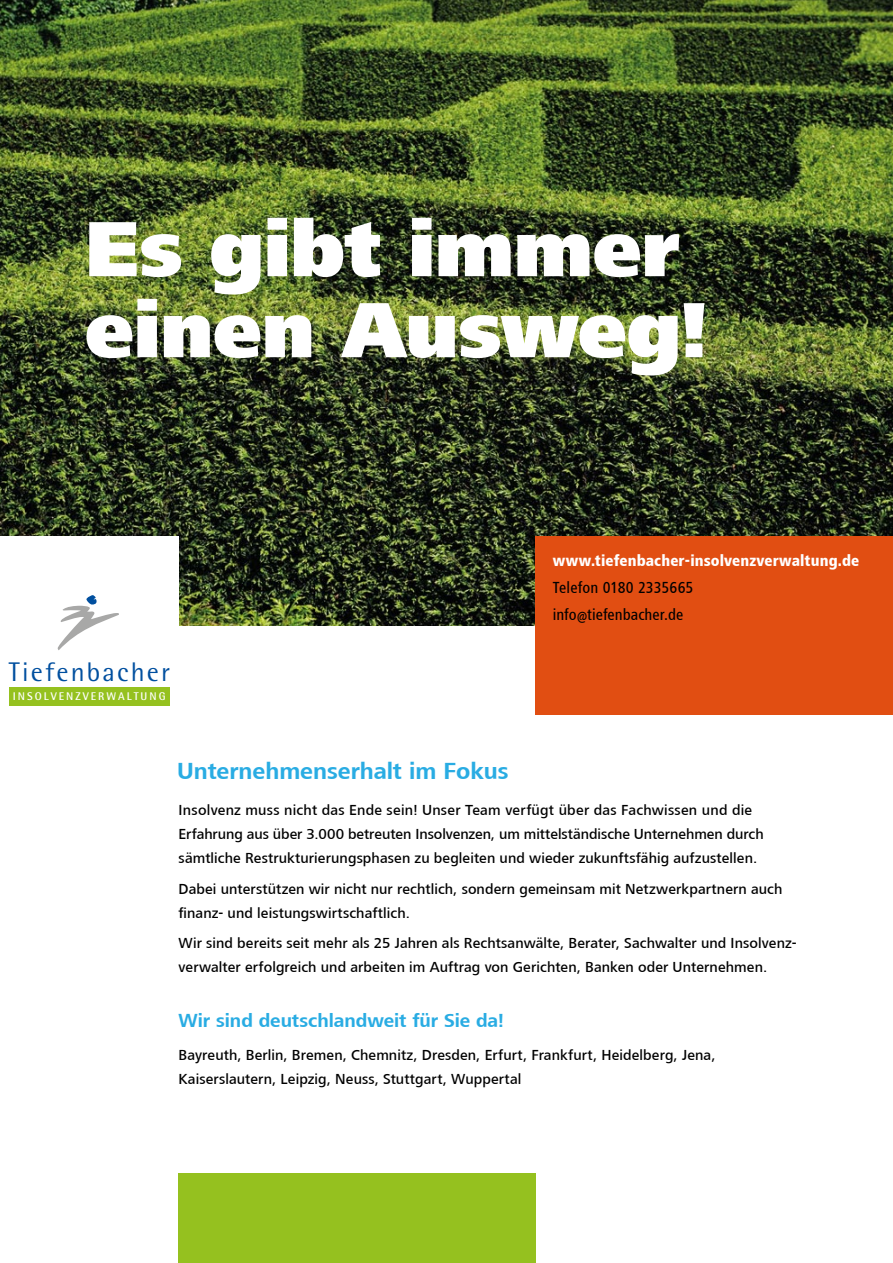
<style>
.page{position:relative;width:893px;height:1263px;background:#fff}
.page>*{position:absolute;margin:0;border:0;box-sizing:border-box;transform-origin:0 0}
.t1{font:900 81px/81px "Lino Frutiger Next";letter-spacing:-.005em;color:#fff}
.t2{font:27px "Rotis Semi Sans Std";letter-spacing:.08em;color:#004f9f}
.t3{font:700 24px "Lino Frutiger Next";letter-spacing:-.005em;color:#29ace3}
.t4{font:700 19.5px "Lino Frutiger Next";color:#29ace3}
.t5{font:800 condensed 16.5px "Lino Frutiger Next";letter-spacing:.005em;color:#fff}
.t6{font:500 condensed 16.5px/27px "Lino Frutiger Next";color:#000}
.t7{font:500 15px/24px "Lino Frutiger Next";letter-spacing:.005em;color:#000}
.t8{font:700 11.1px "Rotis Semi Sans Std";letter-spacing:.18em;color:#fff}
</style>
<div class="page">
<img style="left:0;top:0;width:893px;height:625px">
<div style="left:0;top:536px;width:179px;height:178px;background:#fff"></div>
<svg style="left:58px;top:595px;width:61px;height:55px"></svg>
<div style="left:9px;top:687px;width:161px;height:18px;background:#95c11f"></div>
<div style="left:179px;top:1174px;width:357px;height:89px;background:#95c11f"></div>
<div style="left:536px;top:536px;width:357px;height:178px;background:#e14e12"></div>
<h1 class="t1" style="left:85px;top:208px;width:624px">Es gibt immer einen Ausweg!</h1>
<h2 class="t2" style="left:9px;top:656px;width:163px">Tiefenbacher</h2>
<p class="t8" style="left:13px;top:689px;width:154px">INSOLVENZVERWALTUNG</p>
<p class="t5" style="left:553px;top:551px;width:308px">www.tiefenbacher-insolvenzverwaltung.de</p>
<p class="t6" style="left:553px;top:574px;width:142px">Telefon 0180 2335665 info@tiefenbacher.de</p>
<h3 class="t3" style="left:177px;top:757px;width:333px">Unternehmenserhalt im Fokus</h3>
<p class="t7" style="left:179px;top:798px;width:587px">Insolvenz muss nicht das Ende sein! Unser Team verfügt über das Fachwissen und die<br>Erfahrung aus über 3.000 betreuten Insolvenzen, um mittelständische Unternehmen durch sämtliche Restrukturierungsphasen zu begleiten und wieder zukunftsfähig aufzustellen.</p>
<p class="t7" style="left:179px;top:877px;width:605px">Dabei unterstützen wir nicht nur rechtlich, sondern gemeinsam mit Netzwerkpartnern auch finanz- und leistungswirtschaftlich.</p>
<p class="t7" style="left:179px;top:931px;width:619px">Wir sind bereits seit mehr als 25 Jahren als Rechtsanwälte, Berater, Sachwalter und Insolvenz&shy;verwalter erfolgreich und arbeiten im Auftrag von Gerichten, Banken oder Unternehmen.</p>
<h3 class="t4" style="left:179px;top:1010px;width:327px">Wir sind deutschlandweit für Sie da!</h3>
<p class="t7" style="left:179px;top:1043px;width:538px">Bayreuth, Berlin, Bremen, Chemnitz, Dresden, Erfurt, Frankfurt, Heidelberg, Jena,<br>Kaiserslautern, Leipzig, Neuss, Stuttgart, Wuppertal</p>
</div>
